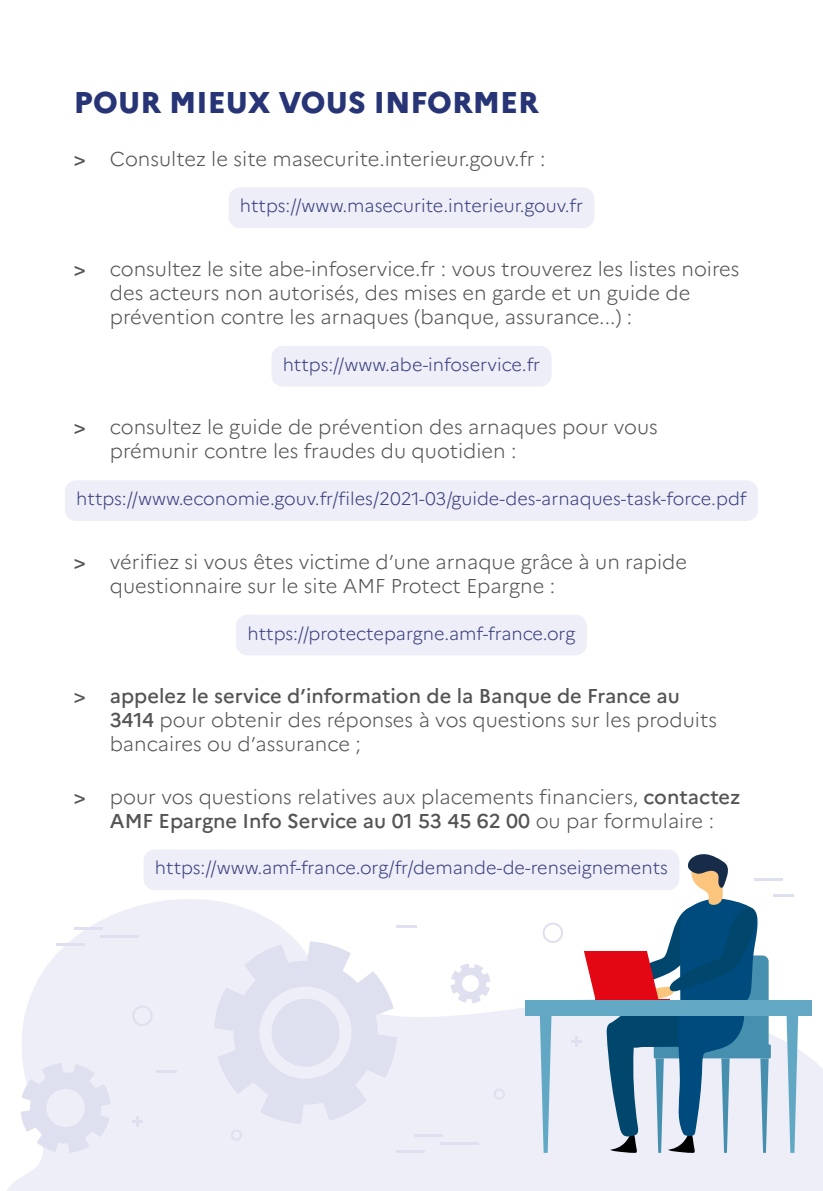
<style>
.page{position:relative;width:823px;height:1191px;background:#fff}
.page>*{position:absolute;margin:0;border:0;box-sizing:border-box;transform-origin:0 0}
.t1{font:800 30px "Marianne";color:#273475}
.t2{font:300 20px/24px "Marianne";color:#555454}
.t3{font:300 18px "Marianne";color:#3b407e}
.s1{font-weight:500}
</style>
<div class="page">
<svg style="left:7px;top:899px;width:815px;height:292px;fill:#edeef7"></svg>
<div style="left:228px;top:187px;width:366px;height:41px;background:#edeef7;border-radius:11px"></div>
<div style="left:271px;top:346px;width:280px;height:40px;background:#edeef7;border-radius:11px"></div>
<div style="left:65px;top:480px;width:692px;height:41px;background:#edeef7;border-radius:11px"></div>
<div style="left:236px;top:614px;width:350px;height:41px;background:#edeef7;border-radius:11px"></div>
<div style="left:143px;top:849px;width:536px;height:41px;background:#edeef7;border-radius:11px"></div>
<hr style="left:414px;top:1134px;width:29px;height:2px;background:#dee0ef">
<hr style="left:396px;top:1150px;width:28px;height:2px;background:#dee0ef">
<hr style="left:439px;top:1142px;width:39px;height:2px;background:#dee0ef">
<hr style="left:74px;top:927px;width:29px;height:2px;background:#dee0ef">
<hr style="left:56px;top:943px;width:29px;height:2px;background:#dee0ef">
<hr style="left:100px;top:935px;width:39px;height:2px;background:#dee0ef">
<svg style="left:132px;top:1005px;width:21px;height:21px"></svg>
<svg style="left:542px;top:922px;width:20px;height:21px"></svg>
<svg style="left:493px;top:1088px;width:11px;height:11px"></svg>
<svg style="left:231px;top:1129px;width:11px;height:11px"></svg>
<hr style="left:396px;top:925px;width:20px;height:2px;background:#dee0ef">
<hr style="left:156px;top:1070px;width:21px;height:2px;background:#dee0ef">
<svg style="left:132px;top:1116px;width:11px;height:10px"></svg>
<svg style="left:214px;top:941px;width:182px;height:182px;background:#e5e6f2"></svg>
<svg style="left:450px;top:963px;width:40px;height:40px"></svg>
<svg style="left:21px;top:1063px;width:89px;height:89px;background:#e6e7f3"></svg>
<svg style="left:539px;top:1015px;width:12px;height:137px;background:#91c0d6"></svg>
<div style="left:524px;top:1000px;width:286px;height:15px;background:#62a8c5"></div>
<svg style="left:570px;top:854px;width:227px;height:298px"></svg>
<h1 class="t1" style="left:74px;top:84px;width:466px">POUR MIEUX VOUS INFORMER</h1>
<p class="t2" style="left:74px;top:146px;width:473px"><span class="s1">&gt;</span> Consultez le site masecurite.interieur.gouv.fr :</p>
<p class="t3" style="left:240px;top:195px;width:344px">https://www.masecurite.interieur.gouv.fr</p>
<p class="t2" style="left:110px;top:257px;width:630px;text-indent:-36px"><span class="s1">&gt;</span> consultez le site abe-infoservice.fr : vous trouverez les listes noires des acteurs non autorisés, des mises en garde et un guide de prévention contre les arnaques (banque, assurance...) :</p>
<p class="t3" style="left:282px;top:353px;width:259px">https://www.abe-infoservice.fr</p>
<p class="t2" style="left:110px;top:415px;width:549px;text-indent:-36px"><span class="s1">&gt;</span> consultez le guide de prévention des arnaques pour vous prémunir contre les fraudes du quotidien :</p>
<p class="t3" style="left:76px;top:488px;width:671px">https://www.economie.gouv.fr/files/2021-03/guide-des-arnaques-task-force.pdf</p>
<p class="t2" style="left:110px;top:549px;width:578px;text-indent:-36px"><span class="s1">&gt;</span> vérifiez si vous êtes victime d’une arnaque grâce à un rapide questionnaire sur le site AMF Protect Epargne :</p>
<p class="t3" style="left:247px;top:622px;width:329px">https://protectepargne.amf-france.org</p>
<p class="t2" style="left:110px;top:684px;width:608px;text-indent:-36px"><span class="s1">&gt; appelez le service d’information de la Banque de France au<br>3414</span> pour obtenir des réponses à vos questions sur les produits bancaires ou d’assurance ;</p>
<p class="t2" style="left:74px;top:784px;width:667px;text-align:center"><span class="s1">&gt;</span> pour vos questions relatives aux placements financiers, <span class="s1">contactez<br>AMF Epargne Info Service au 01 53 45 62 00</span> ou par formulaire :</p>
<p class="t3" style="left:155px;top:857px;width:514px">https://www.amf-france.org/fr/demande-de-renseignements</p>
</div>
